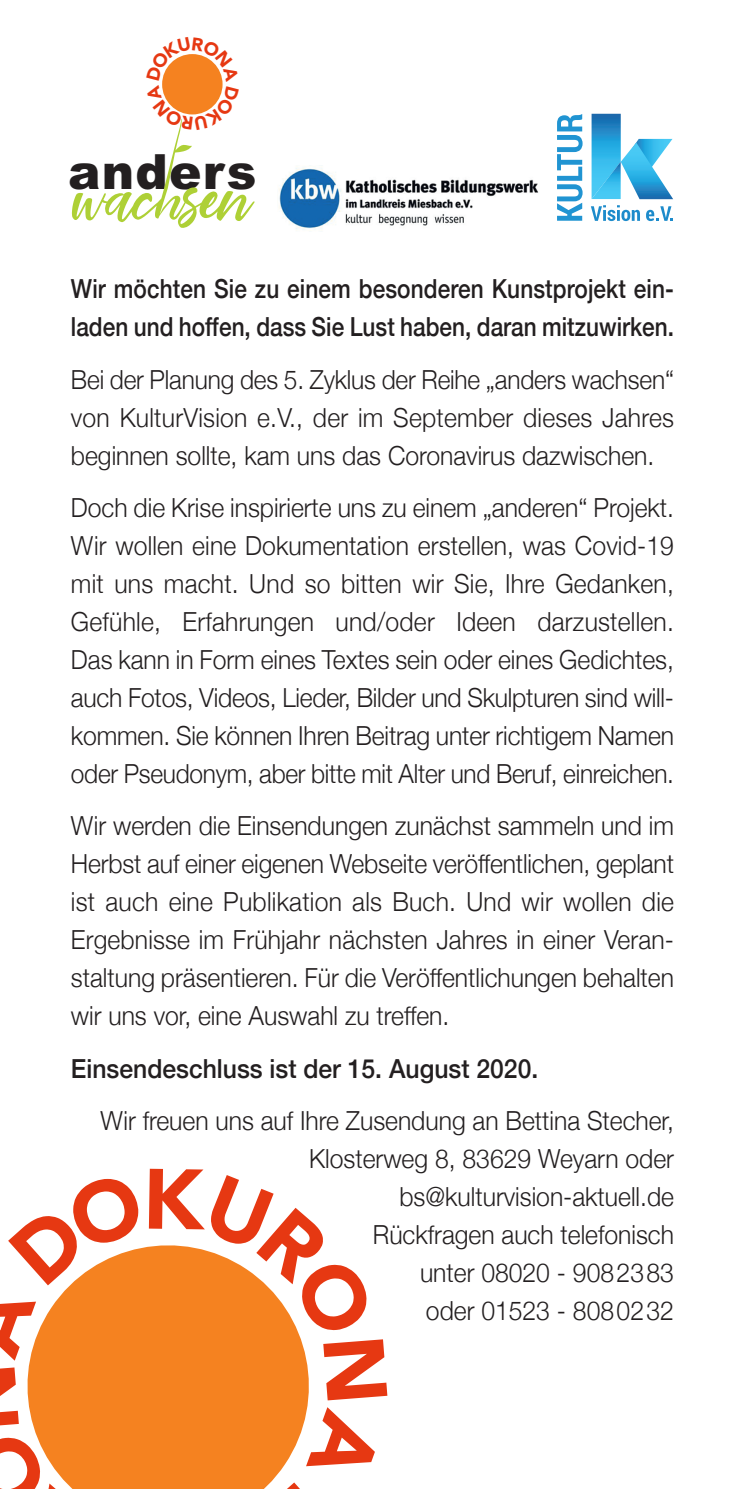
<style>
.page{position:relative;width:745px;height:1489px;background:#fff}
.page>*{position:absolute;margin:0;border:0;box-sizing:border-box;transform-origin:0 0}
.t1{font:900 48.5px "Arial";letter-spacing:.025em;color:#231f20}
.t2{font:300 26.25px/38px "Helvetica Neue";color:#231f20;text-align:justify;scale:.94 1}
.t3{font:300 26.25px/38px "Helvetica Neue";color:#231f20;text-align:justify;scale:.93 1}
.t4{font:500 26.25px/38px "Helvetica Neue";color:#231f20;scale:.86 1}
.t5{font:500 26.25px "Helvetica Neue";color:#231f20;scale:.94 1}
</style>
<div class="page">
<div style="left:28px;top:1400px;width:280px;height:88px;background:#f58220"></div>
<svg style="left:591px;top:205px;width:48px;height:16px"></svg>
<svg style="left:646px;top:206px;width:27px;height:15px"></svg>
<svg style="left:557px;top:114px;width:25px;height:107px"></svg>
<svg style="left:591px;top:114px;width:81px;height:85px"></svg>
<img style="left:345px;top:179px;width:194px;height:47px">
<img style="left:279px;top:168px;width:64px;height:62px">
<svg style="left:72px;top:54px;width:182px;height:174px"></svg>
<svg style="left:27px;top:1245px;width:282px;height:155px"></svg>
<svg style="left:306px;top:1407px;width:2px;height:79px"></svg>
<svg style="left:28px;top:1427px;width:23px;height:61px"></svg>
<h1 class="t1" style="left:68px;top:144px;width:190px">anders</h1>
<p class="t4" style="left:71px;top:269px;width:702px">Wir möchten Sie zu einem besonderen Kunstprojekt ein&shy;laden und hoffen, dass Sie Lust haben, daran mitzuwirken.</p>
<p class="t3" style="left:71px;top:360px;width:649px">Bei der Planung des 5. Zyklus der Reihe „anders wachsen“ von KulturVision e.V., der im September dieses Jahres beginnen sollte, kam uns das Coronavirus dazwischen.</p>
<p class="t2" style="left:71px;top:488px;width:642px">Doch die Krise inspirierte uns zu einem „anderen“ Projekt.<br>Wir wollen eine Dokumentation erstellen, was Covid-19 mit uns macht. Und so bitten wir Sie, Ihre Gedanken, Gefühle, Erfahrungen und/oder Ideen darzustellen.<br>Das kann in Form eines Textes sein oder eines Gedichtes, auch Fotos, Videos, Lieder, Bilder und Skulpturen sind will&shy;kommen. Sie können Ihren Beitrag unter richtigem Namen oder Pseudonym, aber bitte mit Alter und Beruf, einreichen.</p>
<p class="t2" style="left:71px;top:806px;width:642px">Wir werden die Einsendungen zunächst sammeln und im Herbst auf einer eigenen Webseite veröffentlichen, geplant ist auch eine Publikation als Buch. Und wir wollen die Ergebnisse im Frühjahr nächsten Jahres in einer Veran&shy;staltung präsentieren. Für die Veröffentlichungen behalten wir uns vor, eine Auswahl zu treffen.</p>
<p class="t5" style="left:71px;top:1051px;width:498px">Einsendeschluss ist der 15. August 2020.</p>
<p class="t2" style="left:100px;top:1100px;width:611px;text-align:right">Wir freuen uns auf Ihre Zusendung an Bettina Stecher,<br>Klosterweg 8, 83629 Weyarn oder bs@kulturvision-aktuell.de<br>Rückfragen auch telefonisch<br>unter 08020 - 9082383<br>oder 01523 - 8080232</p>
</div>
